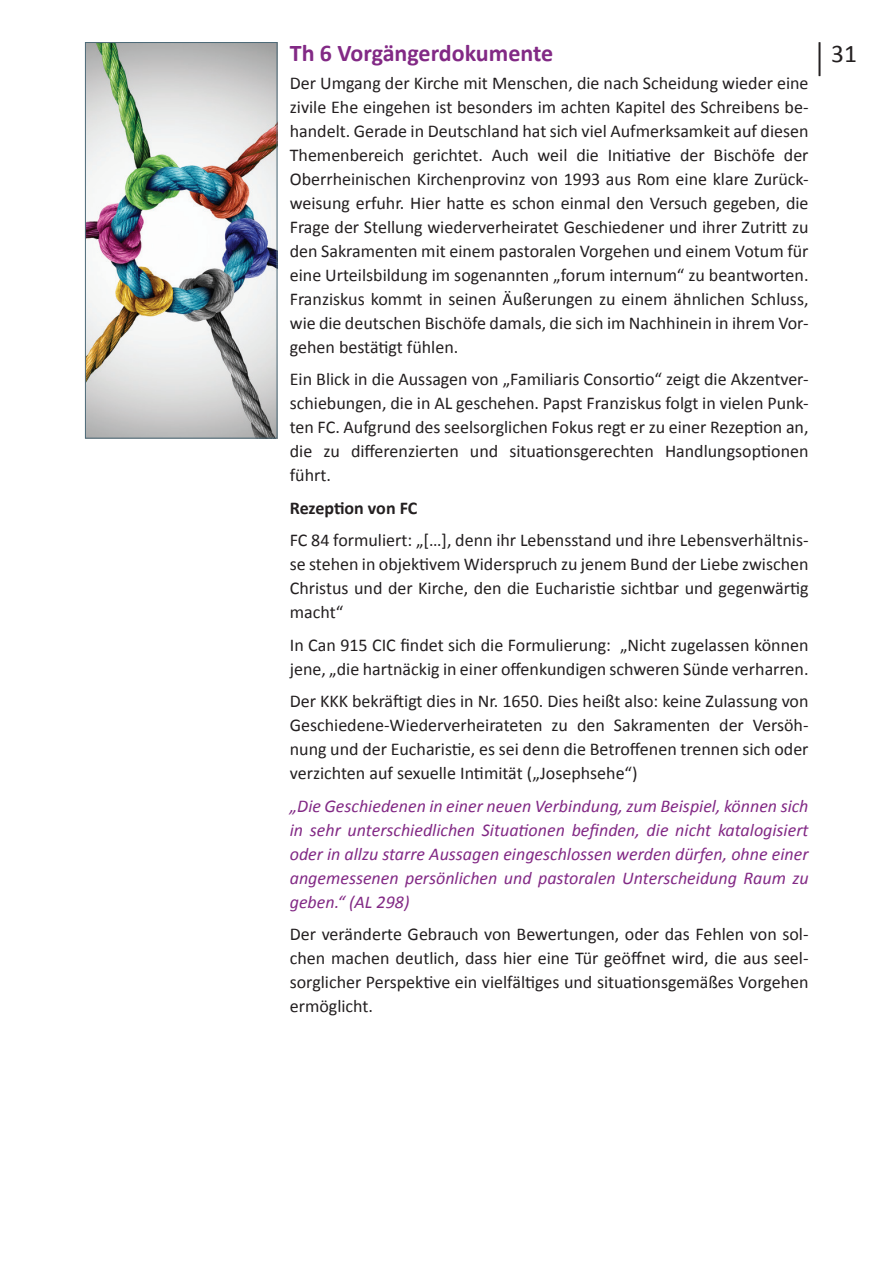
<style>
.page{position:relative;width:893px;height:1263px;background:#fff}
.page>*{position:absolute;margin:0;border:0;box-sizing:border-box;transform-origin:0 0}
.t1{font:38.25px "Calibri";color:#231f20;scale:.67 1}
.t2{font:25.5px "Calibri";color:#231f20}
.t3{font:700 24px "Calibri";color:#822985}
.t4{font:18px/24px "Calibri";color:#231f20;text-align:justify}
.t5{font:italic 18px/24px "Calibri";color:#822985;text-align:justify}
.t6{font:700 18px "Calibri";letter-spacing:-.01em;color:#231f20}
</style>
<div class="page">
<img style="left:87px;top:44px;width:188px;height:392px">
<div style="left:85px;top:42px;width:192px;height:396px;border:1px solid #4d6a78"></div>
<h1 class="t1" style="left:814px;top:33px;width:19px">|</h1>
<h3 class="t3" style="left:290px;top:38px;width:265px">Th 6 Vorgängerdokumente</h3>
<h2 class="t2" style="left:831px;top:37px;width:27px">31</h2>
<p class="t4" style="left:290px;top:70px;width:520px">Der Umgang der Kirche mit Menschen, die nach Scheidung wieder eine zivile Ehe eingehen ist besonders im achten Kapitel des Schreibens be&shy;handelt. Gerade in Deutschland hat sich viel Aufmerksamkeit auf diesen Themenbereich gerichtet. Auch weil die Initiative der Bischöfe der Oberrheinischen Kirchenprovinz von 1993 aus Rom eine klare Zurück&shy;weisung erfuhr. Hier hatte es schon einmal den Versuch gegeben, die Frage der Stellung wiederverheiratet Geschiedener und ihrer Zutritt zu den Sakramenten mit einem pastoralen Vorgehen und einem Votum für eine Urteilsbildung im sogenannten „forum internum“ zu beantworten.<br>Franziskus kommt in seinen Äußerungen zu einem ähnlichen Schluss, wie die deutschen Bischöfe damals, die sich im Nachhinein in ihrem Vor&shy;gehen bestätigt fühlen.</p>
<p class="t4" style="left:290px;top:366px;width:520px">Ein Blick in die Aussagen von „Familiaris Consortio“ zeigt die Akzentver&shy;schiebungen, die in AL geschehen. Papst Franziskus folgt in vielen Punk&shy;ten FC. Aufgrund des seelsorglichen Fokus regt er zu einer Rezeption an, die zu differenzierten und situationsgerechten Handlungsoptionen führt.</p>
<p class="t6" style="left:290px;top:497px;width:129px">Rezeption von FC</p>
<p class="t4" style="left:290px;top:527px;width:520px">FC 84 formuliert: „[…], denn ihr Lebensstand und ihre Lebensverhältnis&shy;se stehen in objektivem Widerspruch zu jenem Bund der Liebe zwischen Christus und der Kirche, den die Eucharistie sichtbar und gegenwärtig macht“</p>
<p class="t4" style="left:290px;top:632px;width:520px">In Can 915 CIC findet sich die Formulierung: „Nicht zugelassen können jene, „die hartnäckig in einer offenkundigen schweren Sünde verharren.</p>
<p class="t4" style="left:290px;top:688px;width:520px">Der KKK bekräftigt dies in Nr. 1650. Dies heißt also: keine Zulassung von Geschiedene-Wiederverheirateten zu den Sakramenten der Versöh&shy;nung und der Eucharistie, es sei denn die Betroffenen trennen sich oder verzichten auf sexuelle Intimität („Josephsehe“)</p>
<p class="t5" style="left:290px;top:793px;width:520px">„Die Geschiedenen in einer neuen Verbindung, zum Beispiel, können sich in sehr unterschiedlichen Situationen befinden, die nicht katalogisiert oder in allzu starre Aussagen eingeschlossen werden dürfen, ohne einer angemessenen persönlichen und pastoralen Unterscheidung Raum zu geben.“ (AL 298)</p>
<p class="t4" style="left:290px;top:921px;width:520px">Der veränderte Gebrauch von Bewertungen, oder das Fehlen von sol&shy;chen machen deutlich, dass hier eine Tür geöffnet wird, die aus seel&shy;sorglicher Perspektive ein vielfältiges und situationsgemäßes Vorgehen ermöglicht.</p>
</div>
